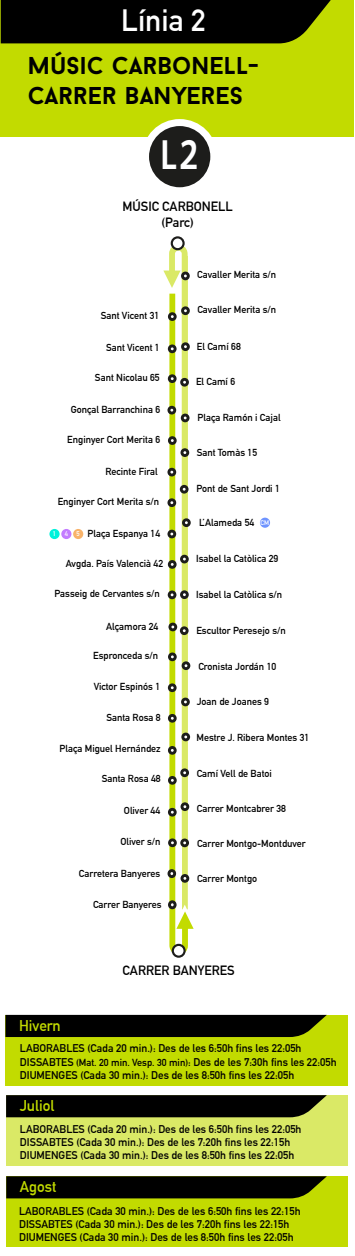
<style>
.page{position:relative;width:355px;height:1256px;background:#fff}
.page>*{position:absolute;margin:0;border:0;box-sizing:border-box;transform-origin:0 0}
.t1{font:39.9px "Market Deco";color:#fff}
.t2{font:700 30.2px "DIN Alternate";color:#fff}
.t3{font:700 24.3px/29.2px "Baron Neue";color:#000}
.t4{font:700 15.3px "DIN Alternate";color:#c2db00}
.t5{font:700 13.2px/15.8px "DIN Alternate";color:#000;text-align:center}
.t6{font:700 11px/13.2px "DIN Alternate";color:#000}
.t7{font:700 10px "DIN Alternate";color:#000}
.t8{font:700 6.6px "DIN Alternate";color:#fff}
.s1{font-size:10px}
</style>
<div class="page">
<div style="left:1px;top:0;width:353px;height:137px;background:#c2db00"></div>
<div style="left:1px;top:0;width:329px;height:43px;background:#000"></div>
<div style="left:145px;top:123px;width:68px;height:68px;background:#1d1d1b;border-radius:50%"></div>
<div style="left:142px;top:119px;width:75px;height:75px;border:7px solid #fff;border-radius:50%"></div>
<div style="left:170px;top:236px;width:14px;height:14px;border:2px solid #1d1d1b;border-radius:50%"></div>
<div style="left:171px;top:943px;width:14px;height:14px;border:2px solid #1d1d1b;border-radius:50%"></div>
<svg style="left:163px;top:244px;width:30px;height:711px"></svg>
<div style="left:180px;top:874px;width:9px;height:8px;border:3px solid #1d1d1b;border-radius:50%"></div>
<div style="left:5px;top:1015px;width:342px;height:70px;background:#c2db00"></div>
<svg style="left:5px;top:1014px;width:321px;height:23px"></svg>
<div style="left:6px;top:1095px;width:341px;height:70px;background:#dae966"></div>
<svg style="left:6px;top:1095px;width:320px;height:22px"></svg>
<div style="left:6px;top:1176px;width:341px;height:70px;background:#c2db00"></div>
<svg style="left:6px;top:1176px;width:320px;height:22px"></svg>
<div style="left:61px;top:529px;width:10px;height:10px;background:#c37bff;border-radius:50%"></div>
<div style="left:49px;top:529px;width:10px;height:10px;background:#00f2db;border-radius:50%"></div>
<div style="left:73px;top:529px;width:10px;height:10px;background:#f8b36a;border-radius:50%"></div>
<div style="left:259px;top:517px;width:11px;height:11px;background:#6f94ff;border-radius:50%"></div>
<h2 class="t2" style="left:121px;top:-3px;width:86px">Línia 2</h2>
<h3 class="t3" style="left:28px;top:51px;width:232px">MÚSIC CARBONELL-<br>CARRER BANYERES</h3>
<h1 class="t1" style="left:160px;top:133px;width:40px">L2</h1>
<h3 class="t5" style="left:122px;top:198px;width:112px">MÚSIC CARBONELL (Parc)</h3>
<p class="t7" style="left:101px;top:308px;width:60px">Sant Vicent 31</p>
<p class="t7" style="left:106px;top:339px;width:55px">Sant Vicent 1</p>
<p class="t7" style="left:95px;top:370px;width:66px">Sant Nicolau 65</p>
<p class="t7" style="left:71px;top:401px;width:91px">Gonçal Barranchina 6</p>
<p class="t7" style="left:67px;top:432px;width:94px">Enginyer Cort Merita 6</p>
<p class="t7" style="left:105px;top:463px;width:54px">Recinte Firal</p>
<p class="t7" style="left:58px;top:494px;width:103px">Enginyer Cort Merita s/n</p>
<p class="t7" style="left:87px;top:525px;width:74px">Plaça Espanya 14</p>
<p class="t7" style="left:66px;top:556px;width:99px">Avgda. País Valencià 42</p>
<p class="t7" style="left:54px;top:586px;width:107px">Passeig de Cervantes s/n</p>
<p class="t7" style="left:106px;top:618px;width:54px">Alçamora 24</p>
<p class="t7" style="left:93px;top:648px;width:66px">Espronceda s/n</p>
<p class="t7" style="left:94px;top:679px;width:68px">Victor Espinós 1</p>
<p class="t8" style="left:53px;top:529px;width:5px">1</p>
<p class="t8" style="left:65px;top:529px;width:5px">4</p>
<p class="t8" style="left:76px;top:529px;width:5px">5</p>
<p class="t7" style="left:106px;top:710px;width:56px">Santa Rosa 8</p>
<p class="t7" style="left:59px;top:741px;width:102px">Plaça Miguel Hernández</p>
<p class="t7" style="left:101px;top:771px;width:60px">Santa Rosa 48</p>
<p class="t7" style="left:124px;top:803px;width:38px">Oliver 44</p>
<p class="t7" style="left:120px;top:833px;width:42px">Oliver s/n</p>
<p class="t7" style="left:79px;top:866px;width:83px">Carretera Banyeres</p>
<p class="t7" style="left:93px;top:897px;width:70px">Carrer Banyeres</p>
<p class="t7" style="left:197px;top:267px;width:80px">Cavaller Merita s/n</p>
<p class="t7" style="left:197px;top:302px;width:80px">Cavaller Merita s/n</p>
<p class="t7" style="left:197px;top:338px;width:45px">El Camí 68</p>
<p class="t7" style="left:196px;top:374px;width:41px">El Camí 6</p>
<p class="t7" style="left:197px;top:410px;width:84px">Plaça Ramón i Cajal</p>
<p class="t7" style="left:196px;top:445px;width:62px">Sant Tomàs 15</p>
<p class="t7" style="left:196px;top:481px;width:85px">Pont de Sant Jordi 1</p>
<p class="t7" style="left:199px;top:514px;width:57px">L’Alameda 54</p>
<p class="t8" style="left:260px;top:517px;width:10px">CM</p>
<p class="t7" style="left:196px;top:550px;width:83px">Isabel la Catòlica 29</p>
<p class="t7" style="left:196px;top:586px;width:87px">Isabel la Catòlica s/n</p>
<p class="t7" style="left:196px;top:622px;width:91px">Escultor Peresejo s/n</p>
<p class="t7" style="left:198px;top:658px;width:79px">Cronista Jordán 10</p>
<p class="t7" style="left:196px;top:693px;width:74px">Joan de Joanes 9</p>
<p class="t7" style="left:196px;top:729px;width:114px">Mestre J. Ribera Montes 31</p>
<p class="t7" style="left:196px;top:765px;width:77px">Camí Vell de Batoi</p>
<p class="t7" style="left:197px;top:800px;width:91px">Carrer Montcabrer 38</p>
<p class="t7" style="left:197px;top:835px;width:110px">Carrer Montgo-Montduver</p>
<p class="t7" style="left:197px;top:871px;width:62px">Carrer Montgo</p>
<h3 class="t4" style="left:19px;top:1013px;width:43px">Hivern</h3>
<h3 class="t5" style="left:122px;top:961px;width:113px">CARRER BANYERES</h3>
<p class="t6" style="left:20px;top:1041px;width:318px">LABORABLES (Cada 20 min.): Des de les 6:50h fins les 22:05h<br>DISSABTES <span class="s1">(Mat. 20 min. Vesp. 30 min)</span>: Des de les 7:30h fins les 22:05h<br>DIUMENGES (Cada 30 min.): Des de les 8:50h fins les 22:05h</p>
<h3 class="t4" style="left:20px;top:1093px;width:36px">Juliol</h3>
<p class="t6" style="left:20px;top:1121px;width:283px">LABORABLES (Cada 20 min.): Des de les 6:50h fins les 22:05h<br>DISSABTES (Cada 30 min.): Des de les 7:20h fins les 22:15h<br>DIUMENGES (Cada 30 min.): Des de les 8:50h fins les 22:05h</p>
<h3 class="t4" style="left:20px;top:1174px;width:38px">Agost</h3>
<p class="t6" style="left:19px;top:1203px;width:283px">LABORABLES (Cada 30 min.): Des de les 6:50h fins les 22:15h<br>DISSABTES (Cada 30 min.): Des de les 7:20h fins les 22:15h<br>DIUMENGES (Cada 30 min.): Des de les 8:50h fins les 22:05h</p>
</div>
